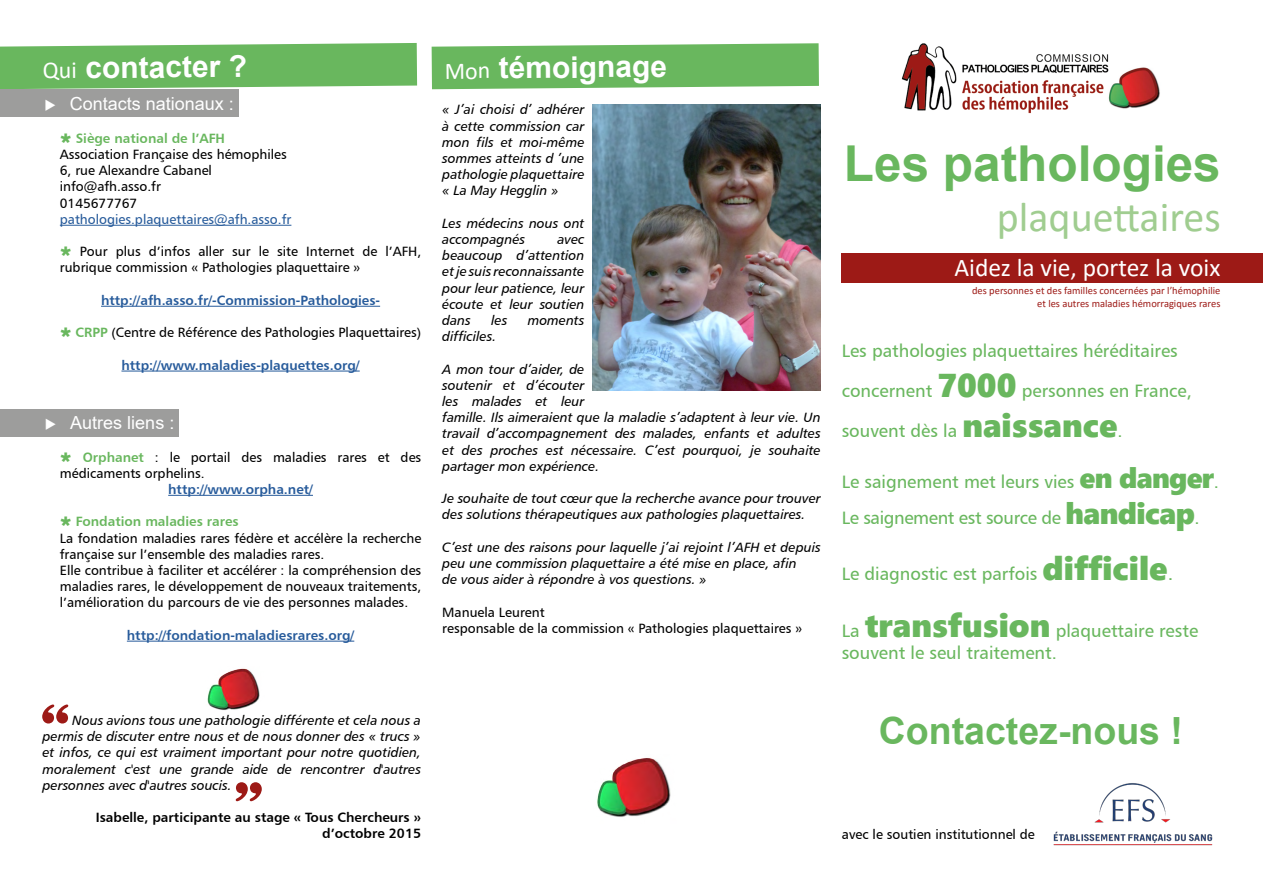
<style>
.page{position:relative;width:1263px;height:893px;background:#fff}
.page>*{position:absolute;margin:0;border:0;box-sizing:border-box;transform-origin:0 0}
.t1{font:60px "Stencil";color:#9d1a16}
.t2{font:700 49.5px "Arial";color:#69b75e}
.t3{font:42px "Calibri";color:#a0cd90}
.t4{font:700 37.5px "Arial";color:#69b75e}
.t5{font:700 30px "Arial";color:#fff}
.t6{font:25.5px "Calibri";color:#fff}
.t7{font:18px/39.6px "Humanist 777 BT Roman B";color:#69b75e}
.t8{font:18px "Arial";color:#fff}
.t9{font:13.5px/16.2px "Humanist 777 BT Italic B";color:#000}
.t10{font:13.5px/16.2px "Humanist 777 BT Roman B";color:#000}
.t11{font:13.5px "Humanist 777 BT Bold B";color:#275b9b}
.t12{font:13.5px/16.2px "Humanist 777 BT Bold B";color:#000;text-align:right}
.t13{font:13.5px "Humanist 777 BT Bold B";color:#69b75e}
.t14{font:13.5px "Humanist 777 BT Roman B";color:#275b9b}
.t15{font:10.5px/12.6px "Calibri";color:#9d1a16;text-align:right}
.s1{font-family:"Calibri";font-weight:400;font-size:24px}
.s2{font-family:"Humanist 777 BT Bold B";color:#69b75e}
.s3{font-family:"Segoe UI Black";font-size:33px}
.s4{font-family:"Segoe UI Black";font-size:28.5px}
.s5{font-family:"Segoe UI Black";font-size:30px}
.s6{font-size:19.5px}
</style>
<div class="page">
<div style="left:842px;top:253px;width:421px;height:29px;background:#9d1a16"></div>
<img style="left:901px;top:43px;width:259px;height:71px">
<img style="left:593px;top:104px;width:228px;height:287px">
<hr style="left:60px;top:225px;width:231px;height:1px;background:#275b9b">
<hr style="left:101px;top:306px;width:279px;height:1px;background:#275b9b">
<hr style="left:121px;top:371px;width:239px;height:1px;background:#275b9b">
<img style="left:597px;top:757px;width:74px;height:60px">
<img style="left:207px;top:668px;width:53px;height:42px">
<img style="left:1053px;top:783px;width:160px;height:63px">
<svg style="left:0;top:43px;width:417px;height:46px;background:#74bc69"></svg>
<div style="left:0;top:89px;width:238px;height:28px;background:#9d9d9c"></div>
<div style="left:0;top:409px;width:179px;height:28px;background:#9d9d9c"></div>
<hr style="left:168px;top:495px;width:145px;height:1px;background:#275b9b">
<hr style="left:127px;top:641px;width:227px;height:1px;background:#275b9b">
<svg style="left:432px;top:43px;width:387px;height:46px;background:#74bc69"></svg>
<h3 class="t5" style="left:43px;top:46px;width:206px"><span class="s1">Qui</span> contacter ?</h3>
<h3 class="t8" style="left:44px;top:91px;width:191px">◆ Contacts nationaux :</h3>
<p class="t13" style="left:76px;top:130px;width:151px">Siège national de l’AFH</p>
<p class="t10" style="left:60px;top:146px;width:228px">Association Française des hémophiles<br>6, rue Alexandre Cabanel info@afh.asso.fr<br>0145677767</p>
<p class="t14" style="left:60px;top:211px;width:233px">pathologies.plaquettaires@afh.asso.fr</p>
<p class="t10" style="left:60px;top:243px;width:363px;text-indent:20px">Pour plus d’infos aller sur le site Internet de l’AFH, rubrique commission « Pathologies plaquettaire »</p>
<p class="t11" style="left:101px;top:292px;width:281px">http://afh.asso.fr/-Commission-Pathologies-</p>
<p class="t10" style="left:75px;top:324px;width:347px"><span class="s2">CRPP</span> (Centre de Référence des Pathologies Plaquettaires)</p>
<p class="t11" style="left:121px;top:356px;width:240px">http://www.maladies-plaquettes.org/</p>
<h3 class="t8" style="left:45px;top:410px;width:131px">◆ Autres liens :</h3>
<p class="t10" style="left:60px;top:448px;width:363px;text-indent:23px"><span class="s2">Orphanet</span> : le portail des maladies rares et des médicaments orphelins.</p>
<p class="t11" style="left:168px;top:481px;width:146px">http://www.orpha.net/</p>
<p class="t13" style="left:76px;top:513px;width:164px">Fondation maladies rares</p>
<p class="t10" style="left:60px;top:529px;width:363px">La fondation maladies rares fédère et accélère la recherche française sur l’ensemble des maladies rares.<br>Elle contribue à faciliter et accélérer : la compréhension des maladies rares, le développement de nouveaux traitements, l’amélioration du parcours de vie des personnes malades.</p>
<p class="t11" style="left:127px;top:626px;width:229px">http://fondation-maladiesrares.org/</p>
<h3 class="t5" style="left:445px;top:46px;width:224px"><span class="s1">Mon</span> témoignage</h3>
<p class="t9" style="left:442px;top:101px;width:144px;text-align:justify">« J’ai choisi d’ adhérer à cette commission car mon fils et moi-même sommes atteints d ’une pathologie plaquettaire « La May Hegglin »</p>
<p class="t9" style="left:442px;top:215px;width:144px">Les médecins nous ont accompagnés</p>
<p class="t9" style="left:442px;top:231px;width:144px;text-align:justify;text-indent:115px">avec beaucoup d’attention et je suis reconnaissante pour leur patience, leur écoute et leur soutien dans</p>
<p class="t9" style="left:491px;top:312px;width:18px">les</p>
<p class="t9" style="left:528px;top:312px;width:58px">moments</p>
<p class="t9" style="left:442px;top:328px;width:55px">difficiles.</p>
<p class="t9" style="left:442px;top:361px;width:380px">A mon tour d’aider, de<br>soutenir et d’écouter<br>les malades et leur<br>famille. Ils aimeraient que la maladie s’adaptent à leur vie. Un travail d’accompagnement des malades, enfants et adultes et des proches est nécessaire. C’est pourquoi, je souhaite partager mon expérience.</p>
<p class="t9" style="left:442px;top:490px;width:380px">Je souhaite de tout cœur que la recherche avance pour trouver des solutions thérapeutiques aux pathologies plaquettaires.</p>
<p class="t9" style="left:442px;top:539px;width:380px">C’est une des raisons pour laquelle j’ai rejoint l’AFH et depuis peu une commission plaquettaire a été mise en place, afin<br>de vous aider à répondre à vos questions. »</p>
<p class="t10" style="left:442px;top:604px;width:361px">Manuela Leurent<br>responsable de la commission « Pathologies plaquettaires »</p>
<h1 class="t1" style="left:38px;top:691px;width:36px">“</h1>
<p class="t9" style="left:42px;top:712px;width:380px;text-align:justify;text-indent:30px">Nous avions tous une pathologie différente et cela nous a permis de discuter entre nous et de nous donner des « trucs » et infos, ce qui est vraiment important pour notre quotidien, moralement c'est une grande aide de rencontrer d'autres personnes avec d'autres soucis.</p>
<p class="t12" style="left:96px;top:809px;width:327px">Isabelle, participante au stage « Tous Chercheurs » d’octobre 2015</p>
<h1 class="t1" style="left:232px;top:768px;width:36px">”</h1>
<h2 class="t2" style="left:844px;top:128px;width:378px">Les pathologies</h2>
<h3 class="t3" style="left:997px;top:188px;width:225px">plaquettaires</h3>
<h3 class="t6" style="left:954px;top:250px;width:268px">Aidez la vie, portez la voix</h3>
<p class="t15" style="left:972px;top:284px;width:250px">des personnes et des familles concernées par l’hémophilie et les autres maladies hémorragiques rares</p>
<h3 class="t7" style="left:842px;top:331px;width:338px">Les pathologies plaquettaires héréditaires</h3>
<h3 class="t7" style="left:842px;top:370px;width:352px">concernent <span class="s3">7000</span> personnes en France, souvent dès la <span class="s3">naissance</span>.</h3>
<h3 class="t7" style="left:842px;top:463px;width:379px;line-height:36px">Le saignement met leurs vies <span class="s4">en danger</span>.<br>Le saignement est source de <span class="s5">handicap</span>.</h3>
<h3 class="t7" style="left:842px;top:554px;width:333px">Le diagnostic est parfois <span class="s3">difficile</span><span class="s6">.</span></h3>
<h3 class="t7" style="left:842px;top:619px;width:358px;line-height:21.6px">La <span class="s3">transfusion</span> plaquettaire reste souvent le seul traitement.</h3>
<h3 class="t4" style="left:879px;top:704px;width:306px">Contactez-nous !</h3>
<p class="t10" style="left:842px;top:826px;width:194px">avec le soutien institutionnel de</p>
</div>
